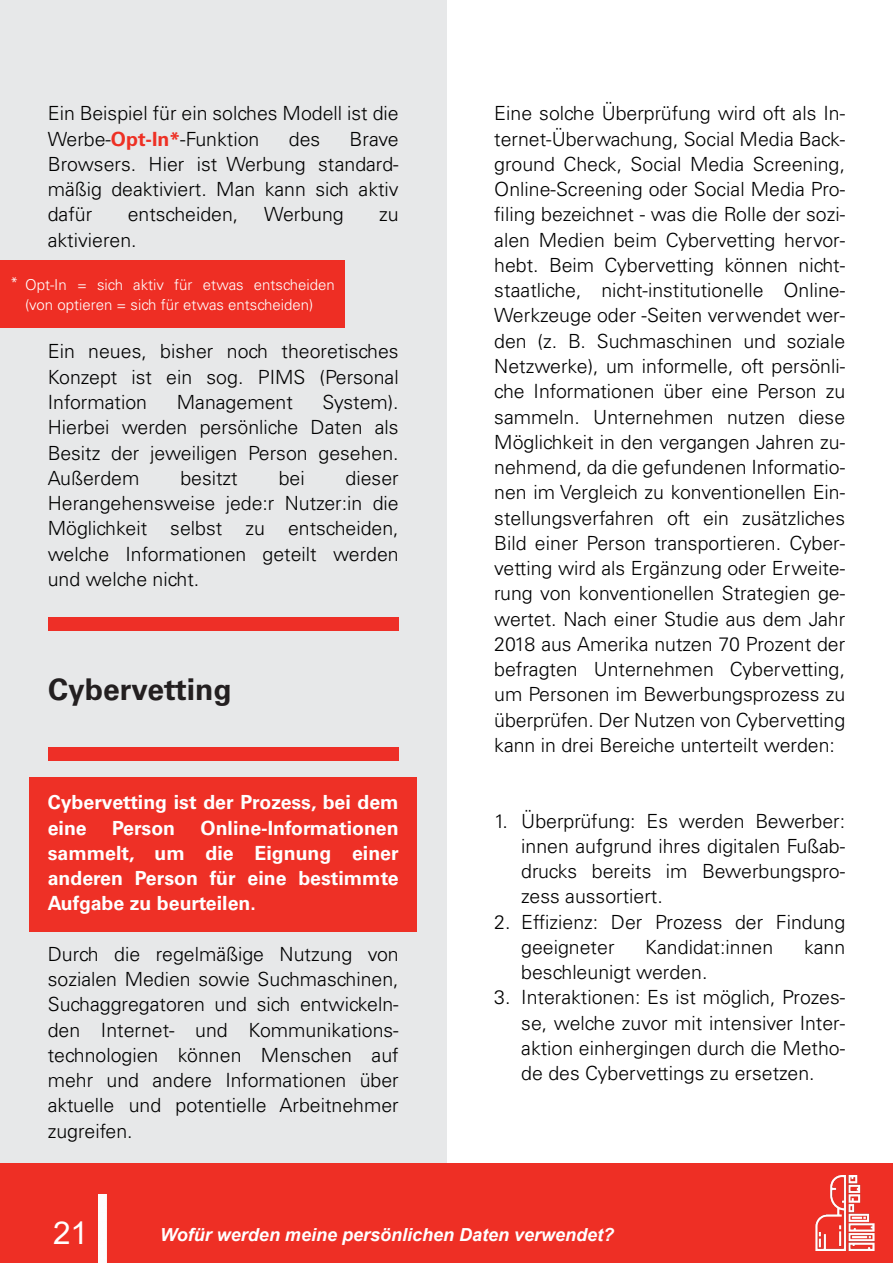
<style>
.page{position:relative;width:893px;height:1263px;background:#fff}
.page>*{position:absolute;margin:0;border:0;box-sizing:border-box;transform-origin:0 0}
.t1{font:31.5px "Arial";color:#fff}
.t2{font:700 30px "Univers LT Std";color:#231f20}
.t3{font:300 19.5px/25.2px "Univers LT Std";color:#000;text-align:justify}
.t4{font:700 19.5px/25.2px "Univers LT Std";color:#fff}
.t5{font:italic 700 18px "Arial";color:#fff}
.t6{font:300 15px/19.5px "Univers LT Std";color:#fff;text-align:center}
.s1{font-weight:700;color:#ee3024}
</style>
<div class="page">
<div style="left:0;top:0;width:446px;height:1263px;background:#e7e8e9"></div>
<div style="left:0;top:1163px;width:893px;height:100px;background:#ee2f25"></div>
<img style="left:98px;top:1195px;width:8px;height:68px">
<div style="left:29px;top:777px;width:388px;height:154px;background:#ee3026"></div>
<div style="left:0;top:260px;width:345px;height:68px;background:#ee2e24"></div>
<div style="left:48px;top:617px;width:351px;height:13px;background:#ee2f27"></div>
<div style="left:48px;top:748px;width:351px;height:13px;background:#ee2f27"></div>
<img style="left:815px;top:1176px;width:60px;height:74px">
<p class="t3" style="left:48px;top:103px;width:352px">Ein Beispiel für ein solches Modell ist die<br>Werbe-<span class="s1">Opt-In*</span>-Funktion</p>
<p class="t3" style="left:48px;top:129px;width:352px;text-indent:302px">Brave Browsers. Hier ist Werbung standard&shy;mäßig deaktiviert. Man kann sich aktiv dafür</p>
<p class="t3" style="left:289px;top:129px;width:33px">des</p>
<p class="t3" style="left:128px;top:204px;width:112px">entscheiden,</p>
<p class="t3" style="left:264px;top:204px;width:81px">Werbung</p>
<p class="t3" style="left:379px;top:204px;width:21px">zu</p>
<p class="t3" style="left:48px;top:230px;width:90px">aktivieren.</p>
<p class="t6" style="left:10px;top:277px;width:326px">* Opt-In = sich aktiv für etwas entscheiden (von optieren = sich für etwas entscheiden)</p>
<p class="t3" style="left:48px;top:341px;width:352px">Ein neues, bisher noch theoretisches Konzept ist ein sog. PIMS (Personal Information</p>
<p class="t3" style="left:48px;top:392px;width:352px;text-indent:275px">System).<br>Hierbei werden persönliche Daten als Besitz der jeweiligen Person gesehen.<br>Außerdem</p>
<p class="t3" style="left:177px;top:392px;width:117px">Management</p>
<p class="t3" style="left:48px;top:468px;width:352px;text-indent:298px">dieser Herangehensweise jede:r Nutzer:in die Möglichkeit selbst zu entscheiden, welche Informationen geteilt werden und welche nicht.</p>
<p class="t3" style="left:180px;top:468px;width:59px">besitzt</p>
<p class="t3" style="left:279px;top:468px;width:28px">bei</p>
<h2 class="t2" style="left:48px;top:678px;width:185px">Cybervetting</h2>
<p class="t4" style="left:48px;top:792px;width:352px">Cybervetting ist der Prozess, bei dem eine</p>
<p class="t4" style="left:48px;top:818px;width:352px;text-align:justify;text-indent:153px">Online-Informationen sammelt, um die Eignung einer anderen Person für eine bestimmte Aufgabe zu beurteilen.</p>
<p class="t3" style="left:48px;top:944px;width:352px">Durch die regelmäßige Nutzung von sozialen Medien sowie Suchmaschinen, Suchaggregatoren und sich entwickeln&shy;den Internet- und Kommunikations&shy;technologien können Menschen auf mehr und andere Informationen über aktuelle und potentielle Arbeitnehmer zugreifen.</p>
<p class="t4" style="left:112px;top:818px;width:65px">Person</p>
<p class="t3" style="left:494px;top:103px;width:352px">Eine solche Überprüfung wird oft als In&shy;ternet-Überwachung, Social Media Back&shy;ground Check, Social Media Screening, Online-Screening oder Social Media Pro&shy;filing bezeichnet - was die Rolle der sozi&shy;alen Medien beim Cybervetting hervor&shy;hebt. Beim Cybervetting können nicht&shy;staatliche, nicht-institutionelle Online-Werkzeuge oder -Seiten verwendet wer&shy;den (z. B. Suchmaschinen und soziale Netzwerke), um informelle, oft persönli&shy;che Informationen über eine Person zu sammeln. Unternehmen nutzen diese Möglichkeit in den vergangen Jahren zu&shy;nehmend, da die gefundenen Informatio&shy;nen im Vergleich zu konventionellen Ein&shy;stellungsverfahren oft ein zusätzliches Bild einer Person transportieren. Cyber&shy;vetting wird als Ergänzung oder Erweite&shy;rung von konventionellen Strategien ge&shy;wertet. Nach einer Studie aus dem Jahr 2018 aus Amerika nutzen 70 Prozent der befragten Unternehmen Cybervetting, um Personen im Bewerbungsprozess zu überprüfen. Der Nutzen von Cybervetting kann in drei Bereiche unterteilt werden:</p>
<p class="t3" style="left:521px;top:811px;width:325px;text-indent:-27px">1. Überprüfung: Es werden Bewerber: innen aufgrund ihres digitalen Fußab&shy;drucks bereits im Bewerbungspro&shy;zess aussortiert.</p>
<p class="t3" style="left:521px;top:912px;width:325px;text-indent:-27px">2. Effizienz: Der Prozess der Findung geeigneter</p>
<p class="t3" style="left:645px;top:937px;width:129px">Kandidat:innen</p>
<p class="t3" style="left:804px;top:937px;width:43px">kann</p>
<p class="t3" style="left:521px;top:962px;width:188px">beschleunigt werden.</p>
<p class="t3" style="left:521px;top:987px;width:325px;text-indent:-27px">3. Interaktionen: Es ist möglich, Prozes&shy;se, welche zuvor mit intensiver Inter&shy;aktion einhergingen durch die Metho&shy;de des Cybervettings zu ersetzen.</p>
<h1 class="t1" style="left:53px;top:1221px;width:37px">21</h1>
<p class="t5" style="left:160px;top:1228px;width:455px">Wofür werden meine persönlichen Daten verwendet?</p>
</div>
